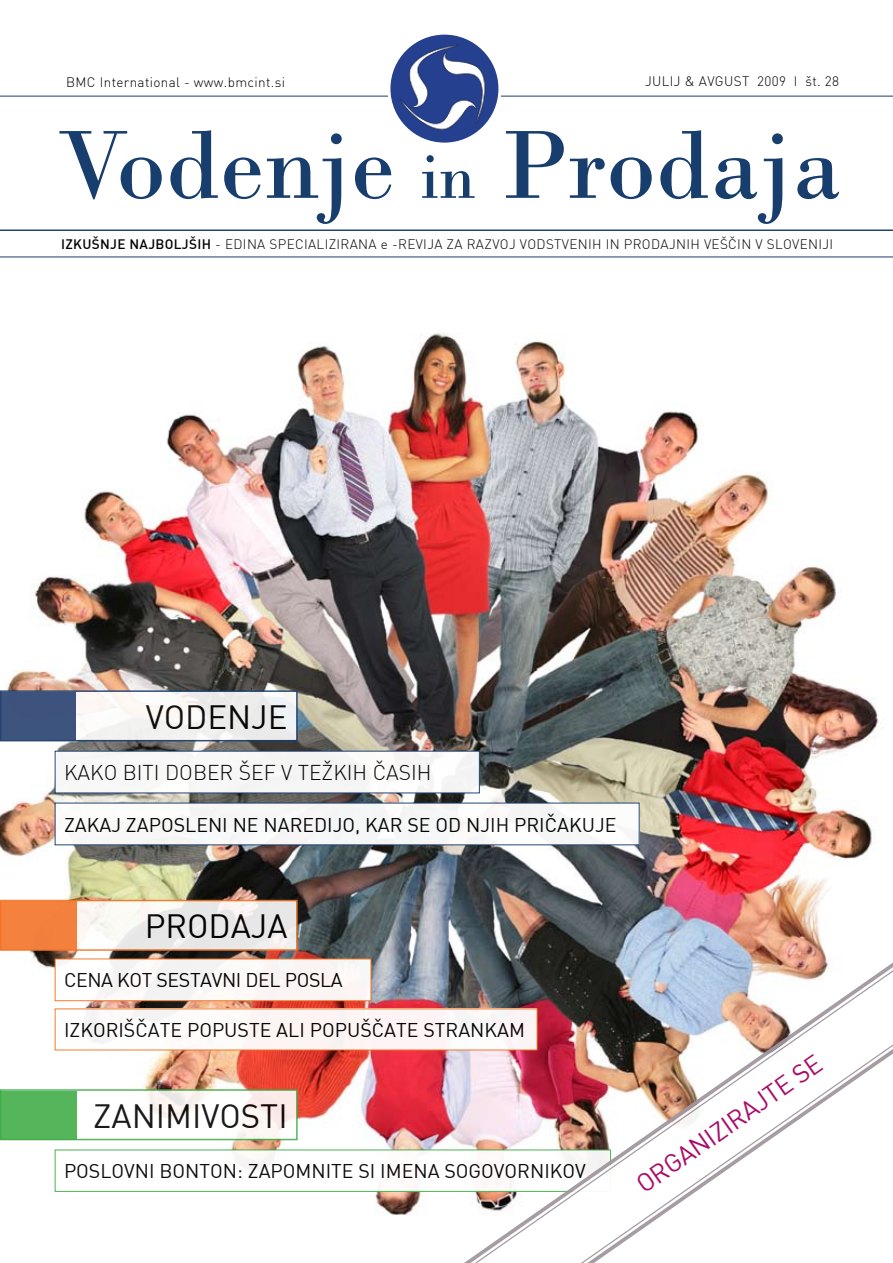
<style>
.page{position:relative;width:893px;height:1263px;background:#fff}
.page>*{position:absolute;margin:0;border:0;box-sizing:border-box;transform-origin:0 0}
.t1{font:102px "Bodoni";color:#183e6e}
.t2{font:33px "DIN Regular";color:#000}
.t3{font:25.5px "DIN Regular";color:#a40061}
.t4{font:21px "DIN Light";color:#000}
.t5{font:19.5px "DIN Regular";color:#000}
.t6{font:19.5px "DIN Regular";letter-spacing:-.02em;color:#000}
.t7{font:13.5px "DIN Light";letter-spacing:.025em;color:#000}
.s1{font-size:67.5px}
.s2{font-family:"DIN Medium"}
</style>
<div class="page">
<img style="left:0;top:333px;width:879px;height:882px">
<div style="left:1px;top:691px;width:296px;height:50px;background:#f2f2f1"></div>
<div style="left:0;top:690px;width:298px;height:51px;border:2px solid #183e6e"></div>
<div style="left:0;top:692px;width:76px;height:48px;background:#3d547e"></div>
<svg style="left:77px;top:903px;width:218px;height:45px;fill:#e8e8e8"></svg>
<div style="left:0;top:900px;width:298px;height:51px;border:2px solid #f37421"></div>
<div style="left:0;top:901px;width:77px;height:49px;background:#f4813e"></div>
<svg style="left:77px;top:1092px;width:218px;height:45px"></svg>
<div style="left:0;top:1089px;width:298px;height:51px;border:2px solid #41ad49"></div>
<div style="left:0;top:1091px;width:77px;height:49px;background:#54b55b"></div>
<svg style="left:0;top:230px;width:893px;height:27px"></svg>
<svg style="left:0;top:96px;width:893px;height:134px"></svg>
<img style="left:383px;top:34px;width:119px;height:113px">
<div style="left:55px;top:751px;width:424px;height:42px;background:#f7f7f7"></div>
<div style="left:55px;top:803px;width:584px;height:42px;background:#f7f7f7"></div>
<div style="left:55px;top:1009px;width:482px;height:41px;background:#fdf5f5"></div>
<div style="left:55px;top:959px;width:316px;height:42px;background:#fcf5f5"></div>
<div style="left:55px;top:958px;width:316px;height:43px;border:1px solid #f37421"></div>
<div style="left:55px;top:1150px;width:555px;height:41px;background:#fff"></div>
<div style="left:55px;top:1149px;width:556px;height:43px;border:1px solid #41ad49"></div>
<img style="left:440px;top:907px;width:439px;height:308px">
<img style="left:450px;top:917px;width:443px;height:346px">
<p class="t7" style="left:66px;top:73px;width:220px">BMC International - www.bmcint.si</p>
<p class="t7" style="left:645px;top:73px;width:195px">JULIJ &amp; AVGUST 2009 I št. 28</p>
<h1 class="t1" style="left:57px;top:104px;width:786px">Vodenje <span class="s1">in</span> Prodaja</h1>
<p class="t7" style="left:61px;top:236px;width:774px"><span class="s2">IZKUŠNJE NAJBOLJŠIH</span> - EDINA SPECIALIZIRANA e -REVIJA ZA RAZVOJ VODSTVENIH IN PRODAJNIH VEŠČIN V SLOVENIJI</p>
<h2 class="t2" style="left:146px;top:696px;width:143px">VODENJE</h2>
<h3 class="t4" style="left:64px;top:759px;width:369px">KAKO BITI DOBER ŠEF V TEŽKIH ČASIH</h3>
<h3 class="t5" style="left:64px;top:812px;width:554px">ZAKAJ ZAPOSLENI NE NAREDIJO, KAR SE OD NJIH PRIČAKUJE</h3>
<h2 class="t2" style="left:145px;top:905px;width:144px">PRODAJA</h2>
<h3 class="t6" style="left:64px;top:968px;width:280px">CENA KOT SESTAVNI DEL POSLA</h3>
<h3 class="t5" style="left:64px;top:1018px;width:462px">IZKORIŠČATE POPUSTE ALI POPUŠČATE STRANKAM</h3>
<h2 class="t2" style="left:93px;top:1095px;width:196px">ZANIMIVOSTI</h2>
<h3 class="t5" style="left:64px;top:1159px;width:523px">POSLOVNI BONTON: ZAPOMNITE SI IMENA SOGOVORNIKOV</h3>
<h3 class="t3" style="left:630px;top:1173px;width:221px;rotate:-35deg">ORGANIZIRAJTE SE</h3>
</div>
